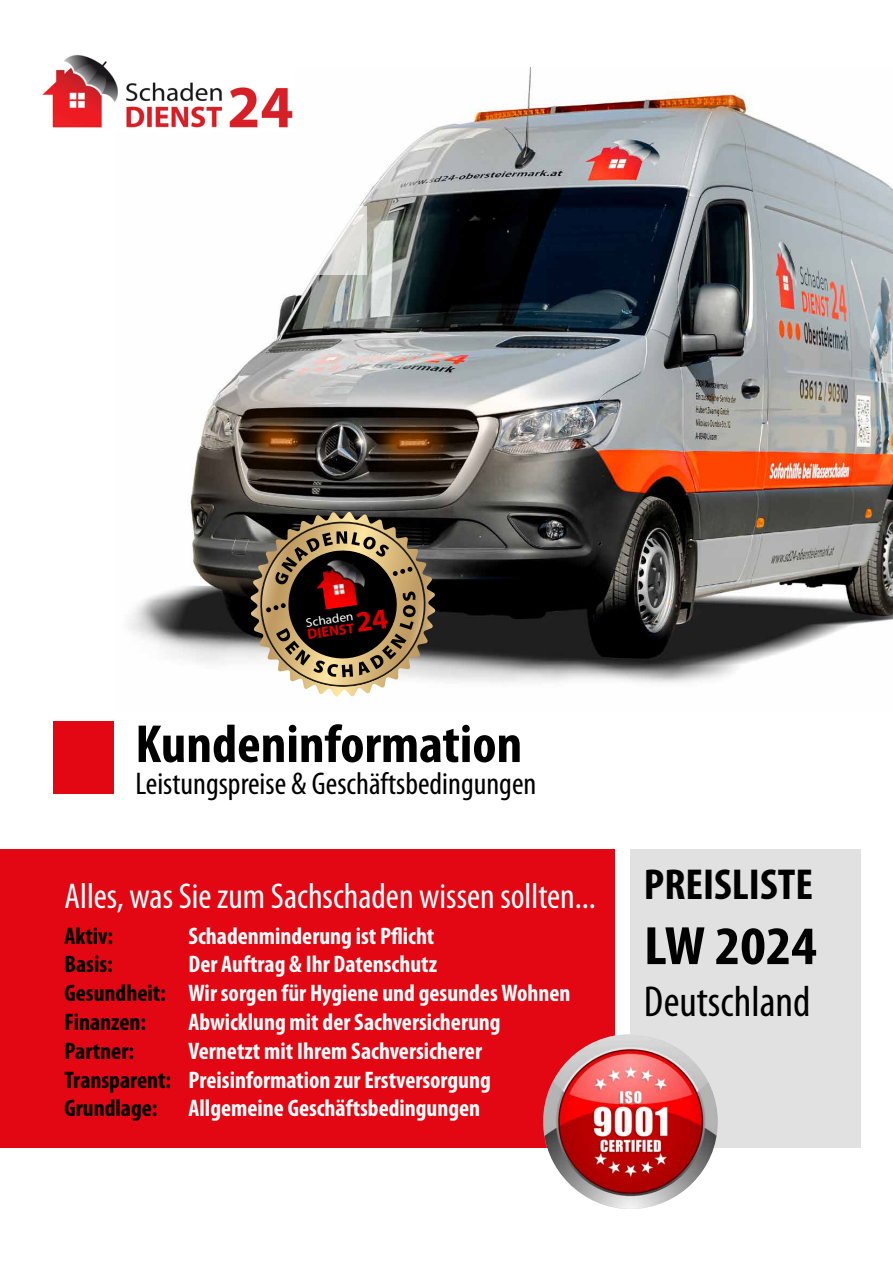
<style>
.page{position:relative;width:893px;height:1263px;background:#fff}
.page>*{position:absolute;margin:0;border:0;box-sizing:border-box;transform-origin:0 0}
.t1{font:700 condensed 54.45px "Myriad Pro";color:#000;scale:1.1 1}
.t2{font:700 condensed 54px "Myriad Pro";color:#000;scale:1.04 1}
.t3{font:condensed 43.5px "Myriad Pro";color:#000}
.t4{font:700 condensed 43.5px "Myriad Pro";color:#000}
.t5{font:condensed 36px "Myriad Pro";color:#fff}
.t6{font:condensed 31.5px "Myriad Pro";color:#000}
.t7{font:700 condensed 24px/28.8px "Myriad Pro";color:#fff}
.t8{font:700 condensed 24px/28.8px "Myriad Pro";color:#000}
.t9{font:700 14.4px "Myriad Pro";color:#d80000}
.t10{font:12.3px "Myriad Pro";color:#fff;scale:1.08 1}
.s1{font-size:28.95px}
</style>
<div class="page">
<div style="left:630px;top:849px;width:231px;height:299px;background:#e1e1e1"></div>
<img style="left:129px;top:67px;width:764px;height:616px">
<div style="left:0;top:849px;width:614px;height:299px;background:#e30613"></div>
<img style="left:42px;top:54px;width:252px;height:77px">
<div style="left:54px;top:721px;width:60px;height:73px;background:#e30613"></div>
<svg style="left:250px;top:512px;width:186px;height:185px;background:#807259"></svg>
<img style="left:313px;top:556px;width:62px;height:54px">
<div style="left:88px;top:206px;width:279px;height:69px;background:#fff"></div>
<img style="left:543px;top:1034px;width:175px;height:175px;border-radius:87px">
<p class="t9" style="left:306px;top:625px;width:83px;rotate:-8deg">DIENST <span class="s1">24</span></p>
<p class="t10" style="left:305px;top:615px;width:46px;rotate:-8deg">Schaden</p>
<h2 class="t2" style="left:135px;top:710px;width:373px">Kundeninformation</h2>
<h3 class="t6" style="left:135px;top:764px;width:403px">Leistungspreise &amp; Geschäftsbedingungen</h3>
<h3 class="t5" style="left:65px;top:874px;width:533px">Alles, was Sie zum Sachschaden wissen sollten...</h3>
<p class="t8" style="left:65px;top:921px;width:108px">Aktiv:<br>Basis:<br>Gesundheit:<br>Finanzen:<br>Partner:<br>Transparent:<br>Grundlage:</p>
<p class="t7" style="left:189px;top:921px;width:383px">Schadenminderung ist Pflicht<br>Der Auftrag &amp; Ihr Datenschutz<br>Wir sorgen für Hygiene und gesundes Wohnen Abwicklung mit der Sachversicherung Vernetzt mit Ihrem Sachversicherer Preisinformation zur Erstversorgung Allgemeine Geschäftsbedingungen</p>
<h3 class="t4" style="left:644px;top:857px;width:171px">PREISLISTE</h3>
<h1 class="t1" style="left:644px;top:912px;width:159px">LW 2024</h1>
<h3 class="t3" style="left:644px;top:976px;width:168px">Deutschland</h3>
</div>
